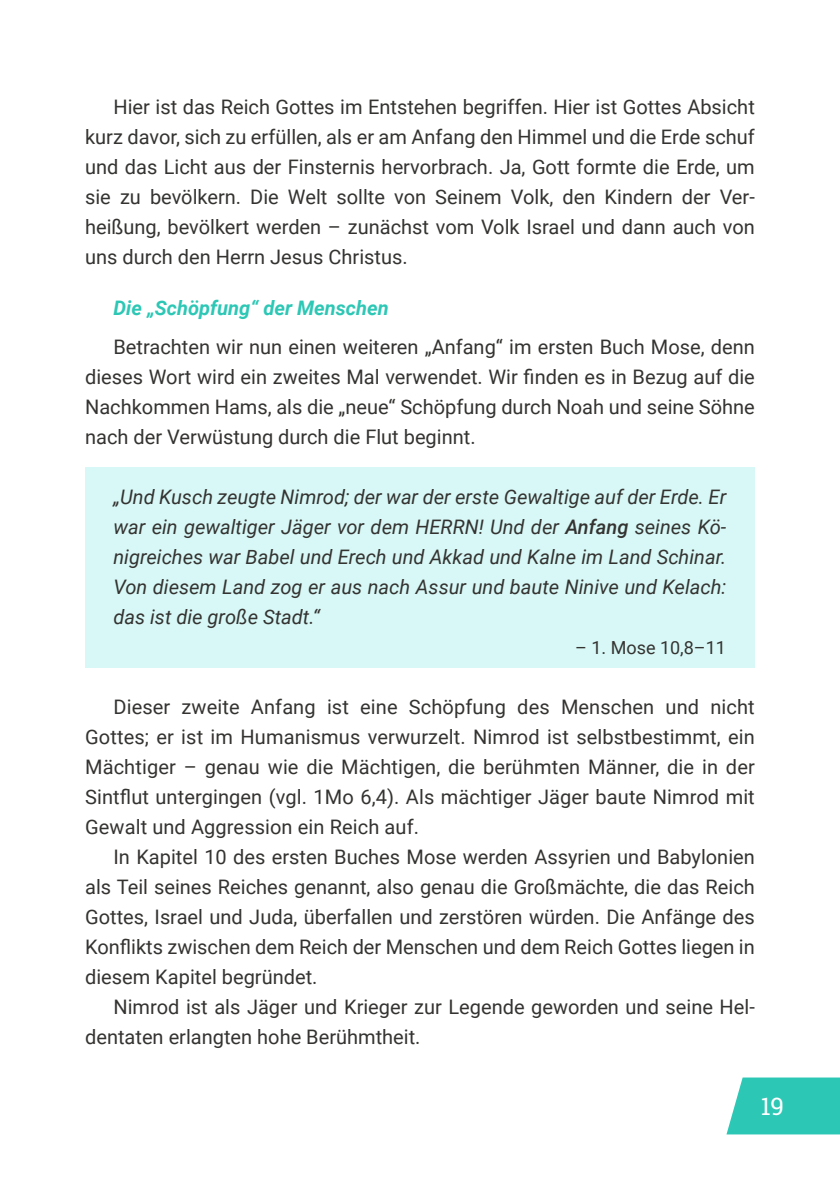
<style>
.page{position:relative;width:840px;height:1191px;background:#fff}
.page>*{position:absolute;margin:0;border:0;box-sizing:border-box;transform-origin:0 0}
.t1{font:24px "Roboto Slab";color:#fff}
.t2{font:20px/30px "Roboto";color:#343331;text-align:justify}
.t3{font:italic 20px/30px "Roboto";color:#343331;text-align:justify}
.t4{font:italic 700 20px "Roboto";color:#2dc7b5}
.t5{font:18px "Roboto";color:#343331}
.s1{font-weight:500}
</style>
<div class="page">
<svg style="left:726px;top:1077px;width:113px;height:57px;background:#3ecbbb"></svg>
<div style="left:85px;top:467px;width:669px;height:200px;background:#d7f8f6"></div>
<p class="t2" style="left:85px;top:94px;width:670px;text-indent:28px">Hier ist das Reich Gottes im Entstehen begriffen. Hier ist Gottes Absicht kurz davor, sich zu erfüllen, als er am Anfang den Himmel und die Erde schuf und das Licht aus der Finsternis hervorbrach. Ja, Gott formte die Erde, um sie zu bevölkern. Die Welt sollte von Seinem Volk, den Kindern der Ver‐ heißung, bevölkert werden – zunächst vom Volk Israel und dann auch von uns durch den Herrn Jesus Christus.</p>
<p class="t4" style="left:113px;top:300px;width:276px">Die „Schöpfung“ der Menschen</p>
<p class="t2" style="left:85px;top:334px;width:671px;text-indent:28px">Betrachten wir nun einen weiteren „Anfang“ im ersten Buch Mose, denn dieses Wort wird ein zweites Mal verwendet. Wir finden es in Bezug auf die Nachkommen Hams, als die „neue“ Schöpfung durch Noah und seine Söhne nach der Verwüstung durch die Flut beginnt.</p>
<p class="t3" style="left:113px;top:484px;width:614px">„Und Kusch zeugte Nimrod; der war der erste Gewaltige auf der Erde. Er war ein gewaltiger Jäger vor dem HERRN! Und der <span class="s1">Anfang</span> seines Kö‐ nigreiches war Babel und Erech und Akkad und Kalne im Land Schinar.<br>Von diesem Land zog er aus nach Assur und baute Ninive und Kelach: das ist die große Stadt.“</p>
<p class="t5" style="left:574px;top:640px;width:152px">– 1. Mose 10,8–11</p>
<p class="t2" style="left:85px;top:694px;width:670px;text-indent:28px">Dieser zweite Anfang ist eine Schöpfung des Menschen und nicht Gottes; er ist im Humanismus verwurzelt. Nimrod ist selbstbestimmt, ein Mächtiger – genau wie die Mächtigen, die berühmten Männer, die in der Sintflut untergingen (vgl. 1Mo 6,4). Als mächtiger Jäger baute Nimrod mit Gewalt und Aggression ein Reich auf.</p>
<p class="t2" style="left:85px;top:844px;width:670px;text-indent:28px">In Kapitel 10 des ersten Buches Mose werden Assyrien und Babylonien als Teil seines Reiches genannt, also genau die Großmächte, die das Reich Gottes, Israel und Juda, überfallen und zerstören würden. Die Anfänge des Konflikts zwischen dem Reich der Menschen und dem Reich Gottes liegen in diesem Kapitel begründet.</p>
<p class="t2" style="left:85px;top:994px;width:670px;text-indent:28px">Nimrod ist als Jäger und Krieger zur Legende geworden und seine Hel‐ dentaten erlangten hohe Berühmtheit.</p>
<p class="t1" style="left:760px;top:1089px;width:25px">19</p>
</div>
